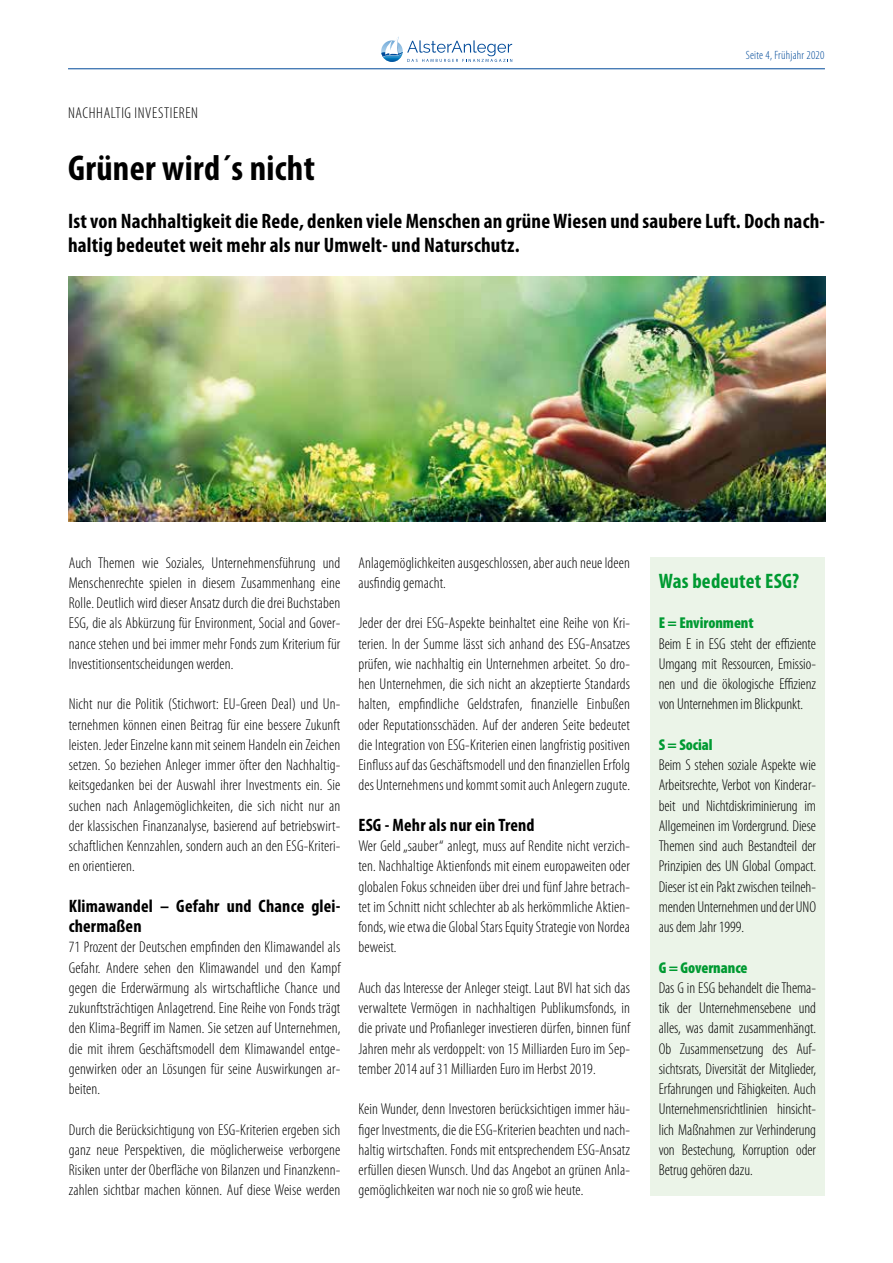
<style>
.page{position:relative;width:893px;height:1263px;background:#fff}
.page>*{position:absolute;margin:0;border:0;box-sizing:border-box;transform-origin:0 0}
.t1{font:700 condensed 36px "Myriad Pro";letter-spacing:.01em;color:#000}
.t2{font:700 condensed 21px/24px "Myriad Pro";letter-spacing:.01em;color:#000}
.t3{font:700 condensed 21px "Myriad Pro";letter-spacing:.01em;color:#009a32}
.t4{font:700 condensed 18px/20.2px "Myriad Pro";letter-spacing:.01em;color:#000}
.t5{font:300 condensed 15.75px/20.2px "Myriad Pro";letter-spacing:.01em;color:#000;text-align:justify}
.t6{font:900 condensed 15.75px "Myriad Pro";letter-spacing:-.005em;color:#009a32}
.t7{font:300 condensed 15.75px "Myriad Pro";letter-spacing:.04em;color:#000}
.t8{font:300 condensed 12px "Myriad Pro";letter-spacing:.02em;color:#004a99}
</style>
<div class="page">
<hr style="left:68px;top:68px;width:757px;height:1px;background:#004a99">
<svg style="left:381px;top:36px;width:131px;height:26px"></svg>
<img style="left:68px;top:277px;width:758px;height:244px">
<div style="left:650px;top:557px;width:174px;height:639px;background:#ebf4e8"></div>
<p class="t8" style="left:746px;top:48px;width:80px">Seite 4, Frühjahr 2020</p>
<p class="t7" style="left:68px;top:104px;width:131px">NACHHALTIG INVESTIEREN</p>
<h1 class="t1" style="left:68px;top:146px;width:248px">Grüner wird´s nicht</h1>
<h2 class="t2" style="left:68px;top:209px;width:758px">Ist von Nachhaltigkeit die Rede, denken viele Menschen an grüne Wiesen und saubere Luft. Doch nach&shy;haltig bedeutet weit mehr als nur Umwelt- und Naturschutz.</h2>
<p class="t5" style="left:69px;top:552px;width:273px">Auch Themen wie Soziales, Unternehmensführung und Menschenrechte spielen in diesem Zusammenhang eine Rolle. Deutlich wird dieser Ansatz durch die drei Buchstaben ESG, die als Abkürzung für Environment, Social and Gover&shy;nance stehen und bei immer mehr Fonds zum Kriterium für Investitionsentscheidungen werden.</p>
<p class="t5" style="left:69px;top:694px;width:273px">Nicht nur die Politik (Stichwort: EU-Green Deal) und Un&shy;ternehmen können einen Beitrag für eine bessere Zukunft leisten. Jeder Einzelne kann mit seinem Handeln ein Zeichen setzen. So beziehen Anleger immer öfter den Nachhaltig&shy;keitsgedanken bei der Auswahl ihrer Investments ein. Sie suchen nach Anlagemöglichkeiten, die sich nicht nur an der klassischen Finanzanalyse, basierend auf betriebswirt&shy;schaftlichen Kennzahlen, sondern auch an den ESG-Kriteri&shy;en orientieren.</p>
<p class="t4" style="left:69px;top:895px;width:273px">Klimawandel – Gefahr und Chance glei&shy;chermaßen</p>
<p class="t5" style="left:69px;top:937px;width:273px">71 Prozent der Deutschen empfinden den Klimawandel als Gefahr. Andere sehen den Klimawandel und den Kampf gegen die Erderwärmung als wirtschaftliche Chance und zukunftsträchtigen Anlagetrend. Eine Reihe von Fonds trägt den Klima-Begriff im Namen. Sie setzen auf Unternehmen, die mit ihrem Geschäftsmodell dem Klimawandel entge&shy;genwirken oder an Lösungen für seine Auswirkungen ar&shy;beiten.</p>
<p class="t5" style="left:69px;top:1119px;width:273px">Durch die Berücksichtigung von ESG-Kriterien ergeben sich ganz neue Perspektiven, die möglicherweise verborgene Risiken unter der Oberfläche von Bilanzen und Finanzkenn&shy;zahlen sichtbar machen können. Auf diese Weise werden</p>
<p class="t5" style="left:358px;top:552px;width:273px">Anlagemöglichkeiten ausgeschlossen, aber auch neue Ideen ausfindig gemacht.</p>
<p class="t5" style="left:358px;top:613px;width:273px">Jeder der drei ESG-Aspekte beinhaltet eine Reihe von Kri&shy;terien. In der Summe lässt sich anhand des ESG-Ansatzes prüfen, wie nachhaltig ein Unternehmen arbeitet. So dro&shy;hen Unternehmen, die sich nicht an akzeptierte Standards halten, empfindliche Geldstrafen, finanzielle Einbußen oder Reputationsschäden. Auf der anderen Seite bedeutet die Integration von ESG-Kriterien einen langfristig positiven Einfluss auf das Geschäftsmodell und den finanziellen Erfolg des Unternehmens und kommt somit auch Anlegern zugute.</p>
<p class="t4" style="left:358px;top:814px;width:178px">ESG - Mehr als nur ein Trend</p>
<p class="t5" style="left:358px;top:836px;width:273px">Wer Geld „sauber“ anlegt, muss auf Rendite nicht verzich&shy;ten. Nachhaltige Aktienfonds mit einem europaweiten oder globalen Fokus schneiden über drei und fünf Jahre betrach&shy;tet im Schnitt nicht schlechter ab als herkömmliche Aktien&shy;fonds, wie etwa die Global Stars Equity Strategie von Nordea beweist.</p>
<p class="t5" style="left:358px;top:977px;width:273px">Auch das Interesse der Anleger steigt. Laut BVI hat sich das verwaltete Vermögen in nachhaltigen Publikumsfonds, in die private und Profianleger investieren dürfen, binnen fünf Jahren mehr als verdoppelt: von 15 Milliarden Euro im Sep&shy;tember 2014 auf 31 Milliarden Euro im Herbst 2019.</p>
<p class="t5" style="left:358px;top:1099px;width:273px">Kein Wunder, denn Investoren berücksichtigen immer häu&shy;figer Investments, die die ESG-Kriterien beachten und nach&shy;haltig wirtschaften. Fonds mit entsprechendem ESG-Ansatz erfüllen diesen Wunsch. Und das Angebot an grünen Anla&shy;gemöglichkeiten war noch nie so groß wie heute.</p>
<h2 class="t3" style="left:659px;top:568px;width:142px">Was bedeutet ESG?</h2>
<p class="t6" style="left:659px;top:613px;width:97px">E = Environment</p>
<p class="t5" style="left:659px;top:633px;width:159px">Beim E in ESG steht der effiziente Umgang mit Ressourcen, Emissio&shy;nen und die ökologische Effizienz von Unternehmen im Blickpunkt.</p>
<p class="t6" style="left:659px;top:734px;width:55px">S = Social</p>
<p class="t5" style="left:659px;top:755px;width:159px">Beim S stehen soziale Aspekte wie Arbeitsrechte, Verbot von Kinderar&shy;beit und Nichtdiskriminierung im Allgemeinen im Vordergrund. Diese Themen sind auch Bestandteil der Prinzipien des UN Global Compact.<br>Dieser ist ein Pakt zwischen teilneh&shy;menden Unternehmen und der UNO aus dem Jahr 1999.</p>
<p class="t6" style="left:659px;top:957px;width:90px">G = Governance</p>
<p class="t5" style="left:659px;top:977px;width:159px">Das G in ESG behandelt die Thema&shy;tik der Unternehmensebene und alles, was damit zusammenhängt.<br>Ob Zusammensetzung des Auf&shy;sichtsrats, Diversität der Mitglieder, Erfahrungen und Fähigkeiten. Auch Unternehmensrichtlinien hinsicht&shy;lich Maßnahmen zur Verhinderung von Bestechung, Korruption oder Betrug gehören dazu.</p>
</div>
